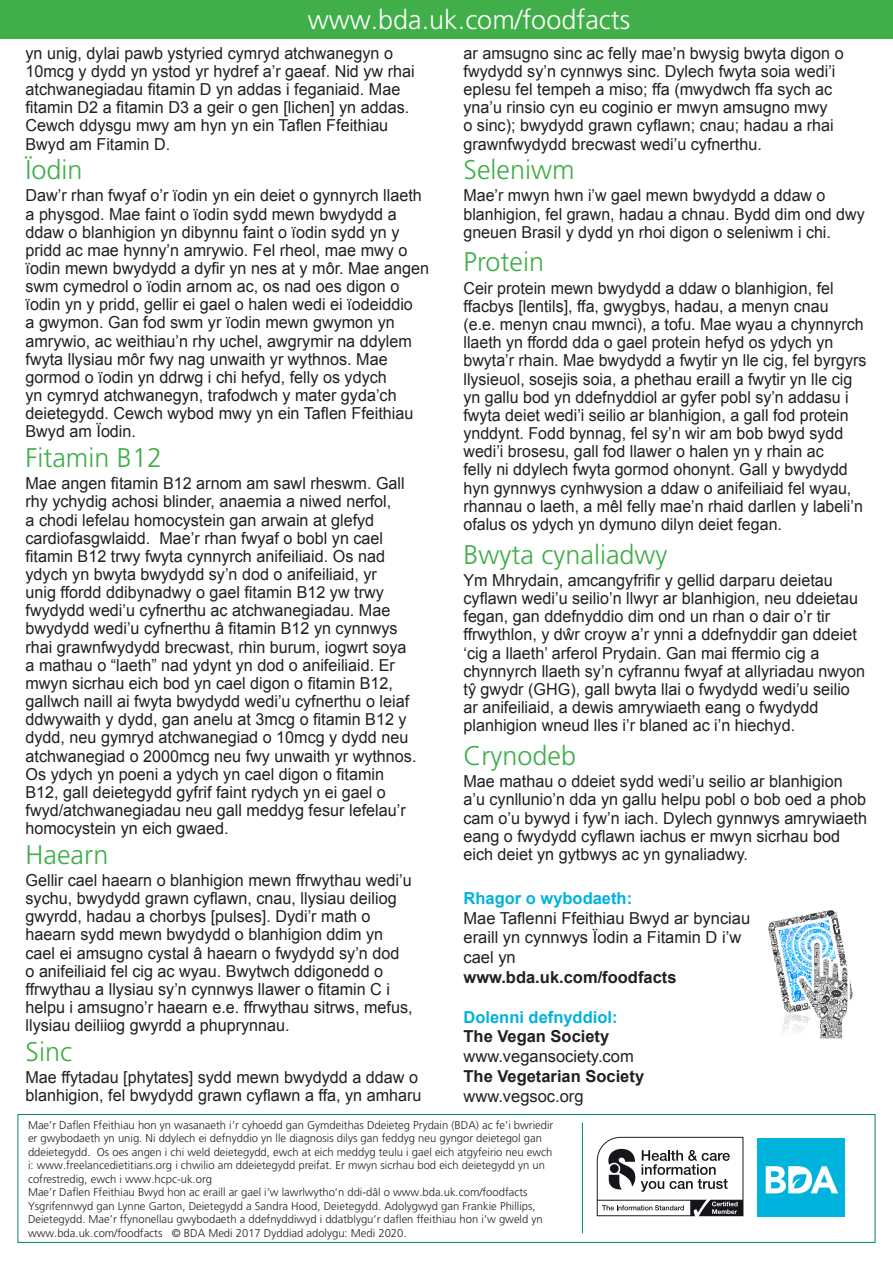
<style>
.page{position:relative;width:893px;height:1263px;background:#fff}
.page>*{position:absolute;margin:0;border:0;box-sizing:border-box;transform-origin:0 0}
.t1{font:300 27px "Frutiger LT Pro";color:#40ae49}
.t2{font:300 27px "Frutiger LT Pro";color:#fff}
.t3{font:16.5px/18.1px "Arial";color:#231f20}
.t4{font:700 16.5px "Arial";color:#00b3dc}
.t5{font:700 16.5px "Arial";color:#231f20}
.t6{font:300 11.25px/13.5px "Frutiger LT Pro";color:#231f20}
.s1{font-weight:700}
</style>
<div class="page">
<div style="left:0;top:0;width:893px;height:38px;background:#40ae49"></div>
<div style="left:18px;top:1114px;width:857px;height:129px;background:#fff;border:1px solid #008a4c"></div>
<hr style="left:582px;top:1123px;width:1px;height:110px;background:#008a4c">
<svg style="left:597px;top:1137px;width:146px;height:79px"></svg>
<img style="left:757px;top:1139px;width:88px;height:77px">
<img style="left:768px;top:910px;width:85px;height:129px">
<p class="t2" style="left:308px;top:4px;width:324px">www.bda.uk.com/foodfacts</p>
<p class="t3" style="left:463px;top:44px;width:382px">ar amsugno sinc ac felly mae’n bwysig bwyta digon o fwydydd sy’n cynnwys sinc. Dylech fwyta soia wedi’i eplesu fel tempeh a miso; ffa (mwydwch ffa sych ac yna’u rinsio cyn eu coginio er mwyn amsugno mwy<br>o sinc); bwydydd grawn cyflawn; cnau; hadau a rhai grawnfwydydd brecwast wedi’u cyfnerthu.</p>
<p class="t1" style="left:463px;top:154px;width:112px">Seleniwm</p>
<p class="t3" style="left:463px;top:187px;width:403px">Mae’r mwyn hwn i’w gael mewn bwydydd a ddaw o blanhigion, fel grawn, hadau a chnau. Bydd dim ond dwy gneuen Brasil y dydd yn rhoi digon o seleniwm i chi.</p>
<p class="t1" style="left:463px;top:246px;width:82px">Protein</p>
<p class="t3" style="left:463px;top:279px;width:404px">Ceir protein mewn bwydydd a ddaw o blanhigion, fel ffacbys [lentils], ffa, gwygbys, hadau, a menyn cnau<br>(e.e. menyn cnau mwnci), a tofu. Mae wyau a chynnyrch llaeth yn ffordd dda o gael protein hefyd os ydych yn bwyta’r rhain. Mae bwydydd a fwytir yn lle cig, fel byrgyrs llysieuol, sosejis soia, a phethau eraill a fwytir yn lle cig yn gallu bod yn ddefnyddiol ar gyfer pobl sy’n addasu i fwyta deiet wedi’i seilio ar blanhigion, a gall fod protein ynddynt. Fodd bynnag, fel sy’n wir am bob bwyd sydd wedi’i brosesu, gall fod llawer o halen yn y rhain ac<br>felly ni ddylech fwyta gormod ohonynt. Gall y bwydydd hyn gynnwys cynhwysion a ddaw o anifeiliaid fel wyau, rhannau o laeth, a mêl felly mae’n rhaid darllen y labeli’n ofalus os ydych yn dymuno dilyn deiet fegan.</p>
<p class="t1" style="left:463px;top:538px;width:205px">Bwyta cynaliadwy</p>
<p class="t3" style="left:463px;top:571px;width:403px">Ym Mhrydain, amcangyfrifir y gellid darparu deietau cyflawn wedi’u seilio’n llwyr ar blanhigion, neu ddeietau fegan, gan ddefnyddio dim ond un rhan o dair o’r tir ffrwythlon, y dŵr croyw a’r ynni a ddefnyddir gan ddeiet ‘cig a llaeth’ arferol Prydain. Gan mai ffermio cig a chynnyrch llaeth sy’n cyfrannu fwyaf at allyriadau nwyon tŷ gwydr (GHG), gall bwyta llai o fwydydd wedi’u seilio ar anifeiliaid, a dewis amrywiaeth eang o fwydydd planhigion wneud lles i’r blaned ac i’n hiechyd.</p>
<p class="t1" style="left:463px;top:740px;width:114px">Crynodeb</p>
<p class="t3" style="left:463px;top:772px;width:405px">Mae mathau o ddeiet sydd wedi’u seilio ar blanhigion a’u cynllunio’n dda yn gallu helpu pobl o bob oed a phob cam o’u bywyd i fyw’n iach. Dylech gynnwys amrywiaeth eang o fwydydd cyflawn iachus er mwyn sicrhau bod eich deiet yn gytbwys ac yn gynaliadwy.</p>
<p class="t4" style="left:463px;top:887px;width:170px">Rhagor o wybodaeth:</p>
<p class="t3" style="left:463px;top:908px;width:288px;line-height:19.8px">Mae Taflenni Ffeithiau Bwyd ar bynciau eraill yn cynnwys Ïodin a Fitamin D i’w cael yn<br><span class="s1">www.bda.uk.com/foodfacts</span></p>
<p class="t4" style="left:463px;top:1006px;width:156px">Dolenni defnyddiol:</p>
<p class="t5" style="left:463px;top:1025px;width:147px">The Vegan Society</p>
<p class="t3" style="left:463px;top:1047px;width:172px">www.vegansociety.com</p>
<p class="t5" style="left:463px;top:1065px;width:182px">The Vegetarian Society</p>
<p class="t3" style="left:463px;top:1087px;width:122px">www.vegsoc.org</p>
<p class="t6" style="left:28px;top:1118px;width:527px">Mae’r Daflen Ffeithiau hon yn wasanaeth i’r cyhoedd gan Gymdeithas Ddeieteg Prydain (BDA) ac fe’i bwriedir er gwybodaeth yn unig. Ni ddylech ei defnyddio yn lle diagnosis dilys gan feddyg neu gyngor deietegol gan ddeietegydd. Os oes angen i chi weld deietegydd, ewch at eich meddyg teulu i gael eich atgyfeirio neu ewch i: www.freelancedietitians.org i chwilio am ddeietegydd preifat. Er mwyn sicrhau bod eich deietegydd yn un cofrestredig, ewch i www.hcpc-uk.org</p>
<p class="t6" style="left:28px;top:1186px;width:501px">Mae’r Daflen Ffeithiau Bwyd hon ac eraill ar gael i’w lawrlwytho’n ddi-dâl o www.bda.uk.com/foodfacts</p>
<p class="t6" style="left:28px;top:1199px;width:516px">Ysgrifennwyd gan Lynne Garton, Deietegydd a Sandra Hood, Deietegydd. Adolygwyd gan Frankie Phillips,<br>Deietegydd. Mae’r ffynonellau gwybodaeth a ddefnyddiwyd i ddatblygu’r daflen ffeithiau hon i’w gweld yn www.bda.uk.com/foodfacts © BDA Medi 2017 Dyddiad adolygu: Medi 2020.</p>
<p class="t3" style="left:26px;top:44px;width:391px">yn unig, dylai pawb ystyried cymryd atchwanegyn o 10mcg y dydd yn ystod yr hydref a’r gaeaf. Nid yw rhai atchwanegiadau fitamin D yn addas i feganiaid. Mae fitamin D2 a fitamin D3 a geir o gen [lichen] yn addas.<br>Cewch ddysgu mwy am hyn yn ein Taflen Ffeithiau Bwyd am Fitamin D.</p>
<p class="t1" style="left:26px;top:154px;width:59px">Ïodin</p>
<p class="t3" style="left:26px;top:187px;width:405px">Daw’r rhan fwyaf o’r ïodin yn ein deiet o gynnyrch llaeth a physgod. Mae faint o ïodin sydd mewn bwydydd a ddaw o blanhigion yn dibynnu faint o ïodin sydd yn y pridd ac mae hynny’n amrywio. Fel rheol, mae mwy o ïodin mewn bwydydd a dyfir yn nes at y môr. Mae angen swm cymedrol o ïodin arnom ac, os nad oes digon o ïodin yn y pridd, gellir ei gael o halen wedi ei ïodeiddio<br>a gwymon. Gan fod swm yr ïodin mewn gwymon yn amrywio, ac weithiau’n rhy uchel, awgrymir na ddylem fwyta llysiau môr fwy nag unwaith yr wythnos. Mae gormod o ïodin yn ddrwg i chi hefyd, felly os ydych<br>yn cymryd atchwanegyn, trafodwch y mater gyda’ch deietegydd. Cewch wybod mwy yn ein Taflen Ffeithiau Bwyd am Ïodin.</p>
<p class="t1" style="left:26px;top:442px;width:138px">Fitamin B12</p>
<p class="t3" style="left:26px;top:474px;width:392px">Mae angen fitamin B12 arnom am sawl rheswm. Gall rhy ychydig achosi blinder, anaemia a niwed nerfol,<br>a chodi lefelau homocystein gan arwain at glefyd cardiofasgwlaidd. Mae’r rhan fwyaf o bobl yn cael fitamin B12 trwy fwyta cynnyrch anifeiliaid. Os nad ydych yn bwyta bwydydd sy’n dod o anifeiliaid, yr<br>unig ffordd ddibynadwy o gael fitamin B12 yw trwy fwydydd wedi’u cyfnerthu ac atchwanegiadau. Mae bwydydd wedi’u cyfnerthu â fitamin B12 yn cynnwys rhai grawnfwydydd brecwast, rhin burum, iogwrt soya a mathau o “laeth” nad ydynt yn dod o anifeiliaid. Er mwyn sicrhau eich bod yn cael digon o fitamin B12, gallwch naill ai fwyta bwydydd wedi’u cyfnerthu o leiaf ddwywaith y dydd, gan anelu at 3mcg o fitamin B12 y dydd, neu gymryd atchwanegiad o 10mcg y dydd neu atchwanegiad o 2000mcg neu fwy unwaith yr wythnos.<br>Os ydych yn poeni a ydych yn cael digon o fitamin B12, gall deietegydd gyfrif faint rydych yn ei gael o fwyd/atchwanegiadau neu gall meddyg fesur lefelau’r homocystein yn eich gwaed.</p>
<p class="t1" style="left:26px;top:838px;width:84px">Haearn</p>
<p class="t3" style="left:26px;top:871px;width:389px">Gellir cael haearn o blanhigion mewn ffrwythau wedi’u sychu, bwydydd grawn cyflawn, cnau, llysiau deiliog gwyrdd, hadau a chorbys [pulses]. Dydi’r math o haearn sydd mewn bwydydd o blanhigion ddim yn cael ei amsugno cystal â haearn o fwydydd sy’n dod<br>o anifeiliaid fel cig ac wyau. Bwytwch ddigonedd o ffrwythau a llysiau sy’n cynnwys llawer o fitamin C i helpu i amsugno’r haearn e.e. ffrwythau sitrws, mefus, llysiau deiliiog gwyrdd a phuprynnau.</p>
<p class="t1" style="left:26px;top:1036px;width:48px">Sinc</p>
<p class="t3" style="left:26px;top:1068px;width:398px">Mae ffytadau [phytates] sydd mewn bwydydd a ddaw o blanhigion, fel bwydydd grawn cyflawn a ffa, yn amharu</p>
</div>
